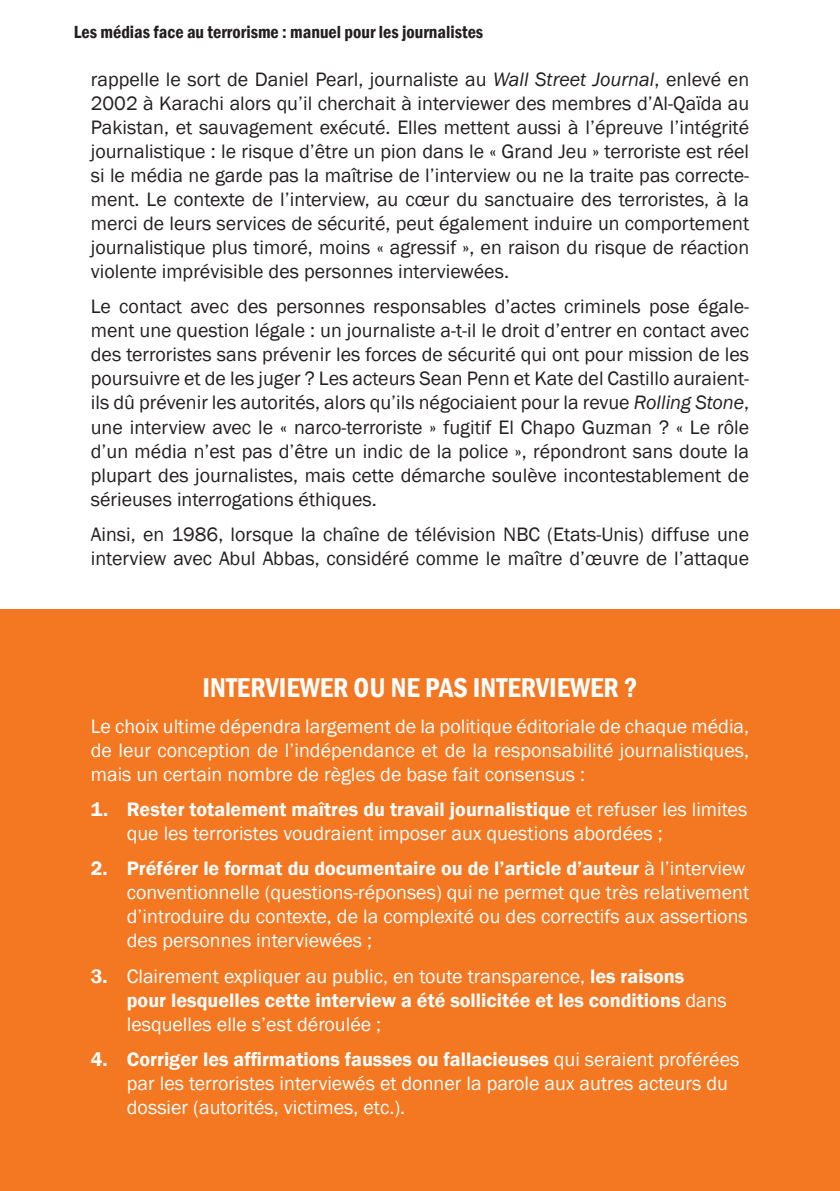
<style>
.page{position:relative;width:840px;height:1191px;background:#fff}
.page>*{position:absolute;margin:0;border:0;box-sizing:border-box;transform-origin:0 0}
.t1{font:600 condensed 28px "Franklin Gothic";color:#fff}
.t2{font:20px/24px "Franklin Gothic";color:#231f20;text-align:justify}
.t3{font:20px/24px "Franklin Gothic";color:#fff}
.t4{font:600 condensed 18px "Franklin Gothic";color:#231f20}
.s1{font-style:italic}
.s2{font-weight:600}
</style>
<div class="page">
<div style="left:0;top:609px;width:839px;height:582px;background:#f47721"></div>
<p class="t4" style="left:74px;top:20px;width:411px">Les médias face au terrorisme : manuel pour les journalistes</p>
<p class="t2" style="left:91px;top:68px;width:659px">rappelle le sort de Daniel Pearl, journaliste au <span class="s1">Wall Street Journal</span>, enlevé en 2002 à Karachi alors qu’il cherchait à interviewer des membres d’Al-Qaïda au Pakistan, et sauvagement exécuté. Elles mettent aussi à l’épreuve l’intégrité journalistique : le risque d’être un pion dans le « Grand Jeu » terroriste est réel si le média ne garde pas la maîtrise de l’interview ou ne la traite pas correcte&shy;ment. Le contexte de l’interview, au cœur du sanctuaire des terroristes, à la merci de leurs services de sécurité, peut également induire un comportement journalistique plus timoré, moins « agressif », en raison du risque de réaction violente imprévisible des personnes interviewées.</p>
<p class="t2" style="left:91px;top:295px;width:659px">Le contact avec des personnes responsables d’actes criminels pose égale&shy;ment une question légale : un journaliste a-t-il le droit d’entrer en contact avec des terroristes sans prévenir les forces de sécurité qui ont pour mission de les poursuivre et de les juger ? Les acteurs Sean Penn et Kate del Castillo auraient&shy;ils dû prévenir les autorités, alors qu’ils négociaient pour la revue <span class="s1">Rolling Stone</span>, une interview avec le « narco-terroriste » fugitif El Chapo Guzman ? « Le rôle d’un média n’est pas d’être un indic de la police », répondront sans doute la plupart des journalistes, mais cette démarche soulève incontestablement de sérieuses interrogations éthiques.</p>
<p class="t2" style="left:91px;top:522px;width:659px">Ainsi, en 1986, lorsque la chaîne de télévision NBC (Etats-Unis) diffuse une interview avec Abul Abbas, considéré comme le maître d’œuvre de l’attaque</p>
<h1 class="t1" style="left:202px;top:669px;width:436px">INTERVIEWER OU NE PAS INTERVIEWER ?</h1>
<p class="t3" style="left:91px;top:714px;width:659px;text-align:justify">Le choix ultime dépendra largement de la politique éditoriale de chaque média, de leur conception de l’indépendance et de la responsabilité journalistiques, mais un certain nombre de règles de base fait consensus :</p>
<p class="t3" style="left:127px;top:798px;width:621px;text-indent:-36px"><span class="s2">1. Rester totalement maîtres du travail journalistique</span> et refuser les limites que les terroristes voudraient imposer aux questions abordées ;</p>
<p class="t3" style="left:127px;top:857px;width:623px;text-indent:-36px"><span class="s2">2. Préférer le format du documentaire ou de l’article d’auteur</span> à l’interview conventionnelle (questions-réponses) qui ne permet que très relativement d’introduire du contexte, de la complexité ou des correctifs aux assertions des personnes interviewées ;</p>
<p class="t3" style="left:127px;top:964px;width:601px;text-indent:-36px"><span class="s2">3.</span> Clairement expliquer au public, en toute transparence, <span class="s2">les raisons pour lesquelles cette interview a été sollicitée et les conditions</span> dans lesquelles elle s’est déroulée ;</p>
<p class="t3" style="left:127px;top:1048px;width:613px;text-indent:-36px"><span class="s2">4. Corriger les affirmations fausses ou fallacieuses</span> qui seraient proférées par les terroristes interviewés et donner la parole aux autres acteurs du dossier (autorités, victimes, etc.).</p>
</div>
